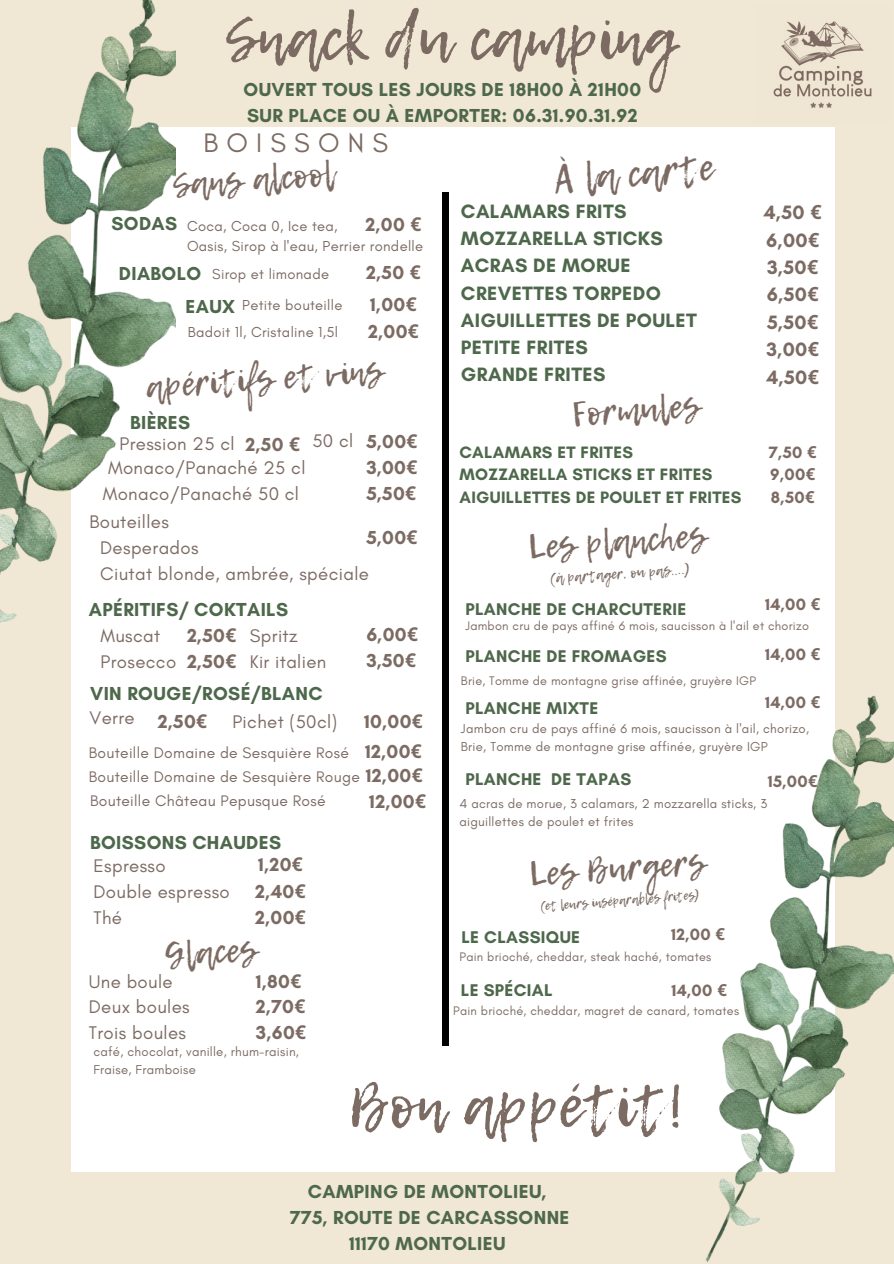
<style>
.page{position:relative;width:894px;height:1264px;background:#fff}
.page>*{position:absolute;margin:0;border:0;box-sizing:border-box;transform-origin:0 0}
.t1{font:60.9px "Lemon Tuesday";letter-spacing:.01em;color:#7c6b63}
.t2{font:37.35px "Lemon Tuesday";color:#7c6b63}
.t3{font:33.45px "Lemon Tuesday";color:#7c6b63}
.t4{font:27.3px "Glacial Indifference";letter-spacing:.3em;color:#7c6b63}
.t5{font:700 19.65px "Glacial Indifference";letter-spacing:.02em;color:#4e684b}
.t6{font:700 19.65px "Glacial Indifference";letter-spacing:.02em;color:#7c6b63}
.t7{font:700 19.2px "Glacial Indifference";letter-spacing:.02em;color:#4e684b}
.t8{font:700 19.2px "Glacial Indifference";letter-spacing:.02em;color:#7c6b63}
.t9{font:18.6px "Glacial Indifference";letter-spacing:.02em;color:#7c6b63}
.t10{font:700 17.25px "Glacial Indifference";letter-spacing:.02em;color:#4e684b}
.t11{font:700 16.8px "Glacial Indifference";letter-spacing:.02em;color:#4e684b}
.t12{font:700 16.65px "Glacial Indifference";letter-spacing:.02em;color:#7c6b63}
.t13{font:15.6px "Glacial Indifference";letter-spacing:.02em;color:#7c6b63}
.t14{font:14.7px "Glacial Indifference";letter-spacing:.02em;color:#7c6b63}
.t15{font:13.95px "Lemon Tuesday";color:#7c6b63}
.t16{font:13.05px/18px "Glacial Indifference";letter-spacing:.02em;color:#7c6b63}
.t17{font:12.6px "Glacial Indifference";letter-spacing:.02em;color:#7c6b63}
.t18{font:12.45px "Lemon Tuesday";color:#7c6b63}
.s1{font-family:"Noto Sans"}
</style>
<div class="page">
<div style="left:0;top:0;width:893px;height:1263px;background:#f0e7d4"></div>
<div style="left:72px;top:127px;width:762px;height:1044px;background:#fff"></div>
<div style="left:442px;top:192px;width:6px;height:853px;background:#000"></div>
<img style="left:0;top:0;width:175px;height:666px">
<img style="left:705px;top:695px;width:188px;height:567px">
<img style="left:773px;top:21px;width:99px;height:87px">
<p class="t1" style="left:225px;top:-7px;width:451px">Snack du camping</p>
<p class="t4" style="left:203px;top:126px;width:186px">BOISSONS</p>
<p class="t7" style="left:243px;top:78px;width:399px">OUVERT TOUS LES JOURS DE 18H00 À 21H00</p>
<p class="t7" style="left:247px;top:104px;width:392px">SUR PLACE OU À EMPORTER: 06.31.90.31.92</p>
<p class="t2" style="left:552px;top:151px;width:161px;rotate:-4deg">À la carte</p>
<p class="t3" style="left:171px;top:160px;width:163px;rotate:-4deg">Sans alcool</p>
<p class="t7" style="left:111px;top:212px;width:67px">SODAS</p>
<p class="t14" style="left:187px;top:217px;width:152px">Coca, Coca 0, Ice tea,</p>
<p class="t14" style="left:187px;top:237px;width:237px">Oasis, Sirop à l'eau, Perrier rondelle</p>
<p class="t8" style="left:365px;top:213px;width:57px">2,00 <span class="s1">€</span></p>
<p class="t7" style="left:119px;top:262px;width:84px">DIABOLO</p>
<p class="t14" style="left:212px;top:265px;width:118px">Sirop et limonade</p>
<p class="t8" style="left:366px;top:261px;width:56px">2,50 <span class="s1">€</span></p>
<p class="t7" style="left:185px;top:294px;width:51px">EAUX</p>
<p class="t14" style="left:188px;top:323px;width:152px">Badoit 1l, Cristaline 1,5l</p>
<p class="t8" style="left:368px;top:320px;width:52px">2,00<span class="s1">€</span></p>
<p class="t14" style="left:242px;top:296px;width:102px">Petite bouteille</p>
<p class="t8" style="left:370px;top:293px;width:48px">1,00<span class="s1">€</span></p>
<p class="t3" style="left:144px;top:362px;width:239px;rotate:-4deg">apéritifs et vins</p>
<p class="t7" style="left:130px;top:411px;width:61px">BIÈRES</p>
<p class="t9" style="left:108px;top:456px;width:199px">Monaco/Panaché 25 cl</p>
<p class="t9" style="left:103px;top:482px;width:198px">Monaco/Panaché 50 cl</p>
<p class="t9" style="left:119px;top:432px;width:116px">Pression 25 cl</p>
<p class="t8" style="left:245px;top:432px;width:56px">2,50 <span class="s1">€</span></p>
<p class="t9" style="left:312px;top:429px;width:42px">50 cl</p>
<p class="t8" style="left:366px;top:429px;width:53px">5,00<span class="s1">€</span></p>
<p class="t8" style="left:366px;top:456px;width:53px">3,00<span class="s1">€</span></p>
<p class="t8" style="left:366px;top:482px;width:51px">5,50<span class="s1">€</span></p>
<p class="t5" style="left:461px;top:200px;width:167px">CALAMARS FRITS</p>
<p class="t5" style="left:461px;top:227px;width:203px">MOZZARELLA STICKS</p>
<p class="t5" style="left:461px;top:254px;width:171px">ACRAS DE MORUE</p>
<p class="t5" style="left:461px;top:281px;width:201px">CREVETTES TORPEDO</p>
<p class="t5" style="left:461px;top:308px;width:237px">AIGUILLETTES DE POULET</p>
<p class="t5" style="left:461px;top:335px;width:128px">PETITE FRITES</p>
<p class="t5" style="left:461px;top:362px;width:146px">GRANDE FRITES</p>
<p class="t3" style="left:570px;top:389px;width:129px;rotate:-4deg">Formules</p>
<p class="t11" style="left:459px;top:442px;width:175px">CALAMARS ET FRITES</p>
<p class="t11" style="left:459px;top:464px;width:254px">MOZZARELLA STICKS ET FRITES</p>
<p class="t11" style="left:459px;top:487px;width:283px">AIGUILLETTES DE POULET ET FRITES</p>
<p class="t6" style="left:763px;top:201px;width:59px">4,50 <span class="s1">€</span></p>
<p class="t6" style="left:766px;top:228px;width:55px">6,00<span class="s1">€</span></p>
<p class="t6" style="left:767px;top:255px;width:53px">3,50<span class="s1">€</span></p>
<p class="t6" style="left:766px;top:283px;width:53px">6,50<span class="s1">€</span></p>
<p class="t6" style="left:766px;top:310px;width:53px">5,50<span class="s1">€</span></p>
<p class="t6" style="left:766px;top:337px;width:54px">3,00<span class="s1">€</span></p>
<p class="t6" style="left:766px;top:365px;width:54px">4,50<span class="s1">€</span></p>
<p class="t12" style="left:768px;top:442px;width:50px">7,50 <span class="s1">€</span></p>
<p class="t12" style="left:770px;top:464px;width:46px">9,00<span class="s1">€</span></p>
<p class="t12" style="left:770px;top:487px;width:45px">8,50<span class="s1">€</span></p>
<p class="t9" style="left:89px;top:511px;width:81px">Bouteilles</p>
<p class="t9" style="left:100px;top:536px;width:100px">Desperados</p>
<p class="t9" style="left:100px;top:562px;width:270px">Ciutat blonde, ambrée, spéciale</p>
<p class="t8" style="left:366px;top:525px;width:53px">5,00<span class="s1">€</span></p>
<p class="t7" style="left:89px;top:597px;width:201px">APÉRITIFS/ COKTAILS</p>
<p class="t9" style="left:100px;top:624px;width:61px">Muscat</p>
<p class="t9" style="left:100px;top:650px;width:77px">Prosecco</p>
<p class="t8" style="left:187px;top:624px;width:51px">2,50<span class="s1">€</span></p>
<p class="t8" style="left:187px;top:650px;width:51px">2,50<span class="s1">€</span></p>
<p class="t9" style="left:250px;top:624px;width:49px">Spritz</p>
<p class="t9" style="left:250px;top:650px;width:78px">Kir italien</p>
<p class="t7" style="left:90px;top:682px;width:234px">VIN ROUGE/ROSÉ/BLANC</p>
<p class="t8" style="left:366px;top:622px;width:53px">6,00<span class="s1">€</span></p>
<p class="t8" style="left:366px;top:648px;width:51px">3,50<span class="s1">€</span></p>
<p class="t9" style="left:89px;top:706px;width:47px">Verre</p>
<p class="t8" style="left:158px;top:710px;width:51px">2,50<span class="s1">€</span></p>
<p class="t9" style="left:232px;top:710px;width:106px">Pichet (50cl)</p>
<p class="t8" style="left:364px;top:710px;width:60px">10,00<span class="s1">€</span></p>
<p class="t13" style="left:89px;top:743px;width:261px">Bouteille Domaine de Sesquière Rosé</p>
<p class="t8" style="left:365px;top:739px;width:58px">12,00<span class="s1">€</span></p>
<p class="t13" style="left:89px;top:767px;width:272px">Bouteille Domaine de Sesquière Rouge</p>
<p class="t8" style="left:366px;top:763px;width:58px">12,00<span class="s1">€</span></p>
<p class="t13" style="left:90px;top:791px;width:237px">Bouteille Château Pepusque Rosé</p>
<p class="t8" style="left:369px;top:789px;width:58px">12,00<span class="s1">€</span></p>
<p class="t7" style="left:90px;top:830px;width:192px">BOISSONS CHAUDES</p>
<p class="t9" style="left:93px;top:854px;width:74px">Espresso</p>
<p class="t9" style="left:93px;top:880px;width:138px">Double espresso</p>
<p class="t9" style="left:93px;top:906px;width:30px">Thé</p>
<p class="t8" style="left:258px;top:852px;width:46px">1,20<span class="s1">€</span></p>
<p class="t8" style="left:255px;top:879px;width:52px">2,40<span class="s1">€</span></p>
<p class="t8" style="left:255px;top:906px;width:52px">2,00<span class="s1">€</span></p>
<p class="t3" style="left:163px;top:930px;width:94px;rotate:-4deg">Glaces</p>
<p class="t9" style="left:89px;top:969px;width:85px">Une boule</p>
<p class="t9" style="left:89px;top:995px;width:102px">Deux boules</p>
<p class="t9" style="left:89px;top:1021px;width:99px">Trois boules</p>
<p class="t8" style="left:256px;top:969px;width:47px">1,80<span class="s1">€</span></p>
<p class="t8" style="left:256px;top:995px;width:51px">2,70<span class="s1">€</span></p>
<p class="t8" style="left:256px;top:1021px;width:52px">3,60<span class="s1">€</span></p>
<p class="t16" style="left:93px;top:1042px;width:207px">café, chocolat, vanille, rhum-raisin,<br>Fraise, Framboise</p>
<p class="t3" style="left:527px;top:522px;width:179px;rotate:-4deg">Les planches</p>
<p class="t15" style="left:549px;top:568px;width:142px;rotate:-4deg">(à partager, ou pas....)</p>
<p class="t10" style="left:465px;top:598px;width:222px">PLANCHE DE CHARCUTERIE</p>
<p class="t17" style="left:465px;top:617px;width:345px">Jambon cru de pays affiné 6 mois, saucisson à l'ail et chorizo</p>
<p class="t12" style="left:764px;top:594px;width:57px">14,00 <span class="s1">€</span></p>
<p class="t10" style="left:465px;top:645px;width:203px">PLANCHE DE FROMAGES</p>
<p class="t12" style="left:764px;top:644px;width:57px">14,00 <span class="s1">€</span></p>
<p class="t17" style="left:461px;top:673px;width:296px">Brie, Tomme de montagne grise affinée, gruyère IGP</p>
<p class="t10" style="left:465px;top:697px;width:134px">PLANCHE MIXTE</p>
<p class="t12" style="left:764px;top:692px;width:57px">14,00 <span class="s1">€</span></p>
<p class="t16" style="left:461px;top:719px;width:349px">Jambon cru de pays affiné 6 mois, saucisson à l'ail, chorizo,<br>Brie, Tomme de montagne grise affinée, gruyère IGP</p>
<p class="t10" style="left:465px;top:768px;width:167px">PLANCHE DE TAPAS</p>
<p class="t16" style="left:459px;top:794px;width:309px">4 acras de morue, 3 calamars, 2 mozzarella sticks, 3 aiguillettes de poulet et frites</p>
<p class="t12" style="left:767px;top:771px;width:51px">15,00<span class="s1">€</span></p>
<p class="t3" style="left:527px;top:849px;width:178px;rotate:-4deg">Les Burgers</p>
<p class="t18" style="left:539px;top:896px;width:161px;rotate:-4deg">(et leurs inséparables frites)</p>
<p class="t10" style="left:461px;top:926px;width:120px">LE CLASSIQUE</p>
<p class="t17" style="left:459px;top:948px;width:253px">Pain brioché, cheddar, steak haché, tomates</p>
<p class="t12" style="left:671px;top:923px;width:55px">12,00 <span class="s1">€</span></p>
<p class="t10" style="left:461px;top:979px;width:93px">LE SPÉCIAL</p>
<p class="t17" style="left:453px;top:1003px;width:287px">Pain brioché, cheddar, magret de canard, tomates</p>
<p class="t12" style="left:671px;top:980px;width:57px">14,00 <span class="s1">€</span></p>
<p class="t1" style="left:349px;top:1060px;width:337px">Bon appétit!</p>
<p class="t7" style="left:308px;top:1180px;width:240px">CAMPING DE MONTOLIEU,</p>
<p class="t7" style="left:290px;top:1205px;width:280px">775, ROUTE DE CARCASSONNE</p>
<p class="t7" style="left:349px;top:1231px;width:158px">11170 MONTOLIEU</p>
</div>
